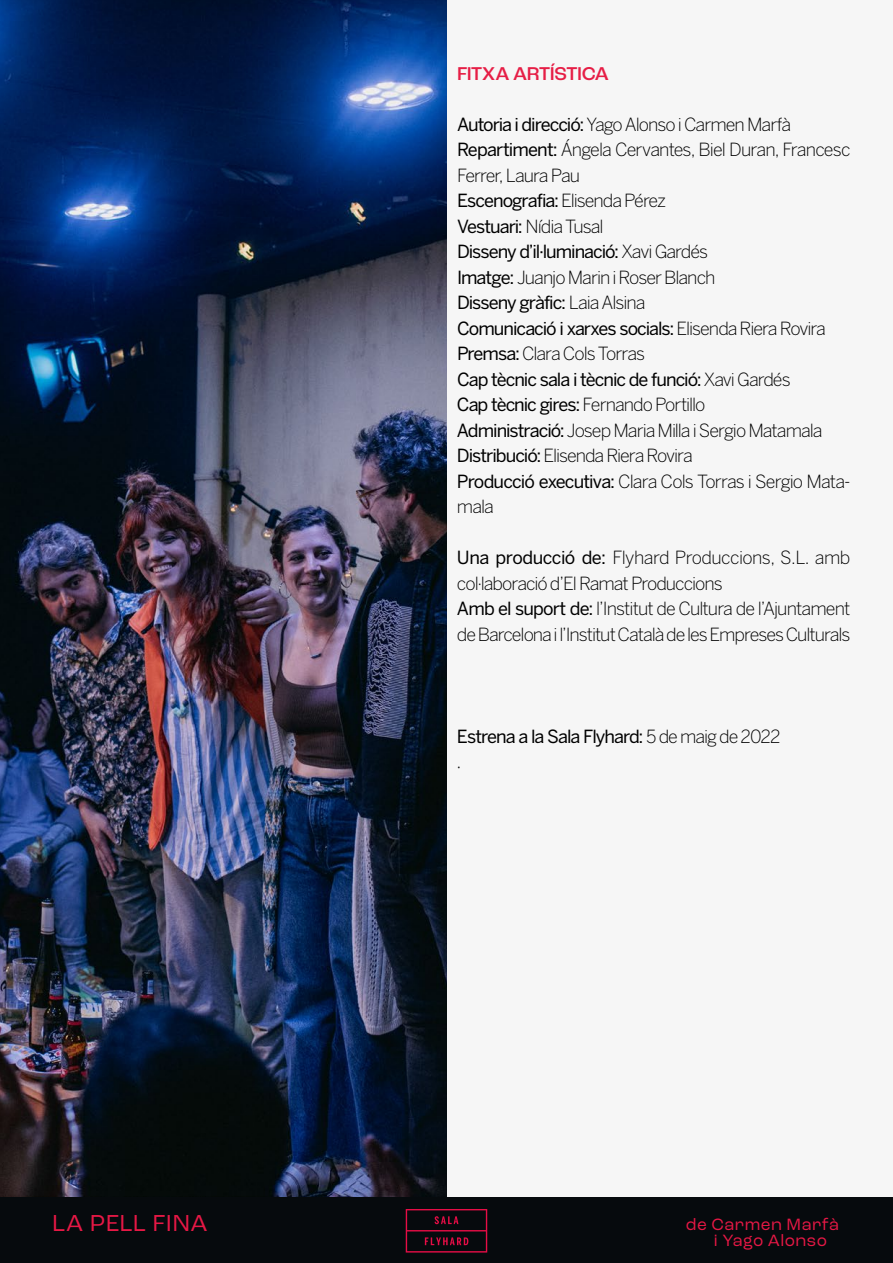
<style>
.page{position:relative;width:893px;height:1263px;background:#fff}
.page>*{position:absolute;margin:0;border:0;box-sizing:border-box;transform-origin:0 0}
.t1{font:24.3px "Roc Grotesk";letter-spacing:.015em;color:#e61845}
.t2{font:500 19.5px "Roc Grotesk";letter-spacing:-.025em;color:#e61e46}
.t3{font:300 18px/25.5px "Benton Sans";letter-spacing:-.055em;color:#000}
.t4{font:18px "Benton Sans";letter-spacing:-.055em;color:#000}
.t5{font:300 18px "Open Sans";color:#000}
.t6{font:17.25px/16.2px "Roc Grotesk";letter-spacing:.025em;color:#e61845}
.s1{font-weight:400}
.s2{font-weight:300}
</style>
<div class="page">
<div style="left:0;top:1196px;width:893px;height:67px;background:#060a0d"></div>
<svg style="left:406px;top:1209px;width:81px;height:43px"></svg>
<div style="left:0;top:0;width:893px;height:1196px;background:#f6f6f6"></div>
<img style="left:0;top:0;width:446px;height:1196px">
<p class="t2" style="left:457px;top:61px;width:154px">FITXA ARTÍSTICA</p>
<p class="t3" style="left:457px;top:111px;width:395px"><span class="s1">Autoria i direcció:</span> Yago Alonso i Carmen Marfà <span class="s1">Repartiment:</span> Ángela Cervantes, Biel Duran, Francesc Ferrer, Laura Pau<br><span class="s1">Escenografia:</span> Elisenda Pérez<br><span class="s1">Vestuari:</span> Nídia Tusal<br><span class="s1">Disseny d’il·luminació:</span> Xavi Gardés<br><span class="s1">Imatge:</span> Juanjo Marin i Roser Blanch<br><span class="s1">Disseny gràfic:</span> Laia Alsina<br><span class="s1">Comunicació i xarxes socials:</span> Elisenda Riera Rovira <span class="s1">Premsa:</span> Clara Cols Torras<br><span class="s1">Cap tècnic sala i tècnic de funció:</span> Xavi Gardés<br><span class="s1">Cap tècnic gires:</span> Fernando Portillo<br><span class="s1">Administració:</span> Josep Maria Milla i Sergio Matamala <span class="s1">Distribució:</span> Elisenda Riera Rovira<br><span class="s1">Producció executiva:</span> Clara Cols Torras i Sergio Mata&shy;mala</p>
<p class="t3" style="left:457px;top:545px;width:395px"><span class="s1">Una producció de:</span> Flyhard Produccions, S.L. amb col·laboració d’El Ramat Produccions<br><span class="s1">Amb el suport de:</span> l’Institut de Cultura de l’Ajuntament de Barcelona i l’Institut Català de les Empreses Culturals</p>
<p class="t4" style="left:457px;top:725px;width:325px">Estrena a la Sala Flyhard: <span class="s2">5 de maig de 2022</span></p>
<p class="t5" style="left:457px;top:749px;width:6px">.</p>
<h1 class="t1" style="left:52px;top:1208px;width:157px">LA PELL FINA</h1>
<p class="t6" style="left:714px;top:1216px;width:127px;text-indent:-28px">de Carmen Marfà i Yago Alonso</p>
</div>
